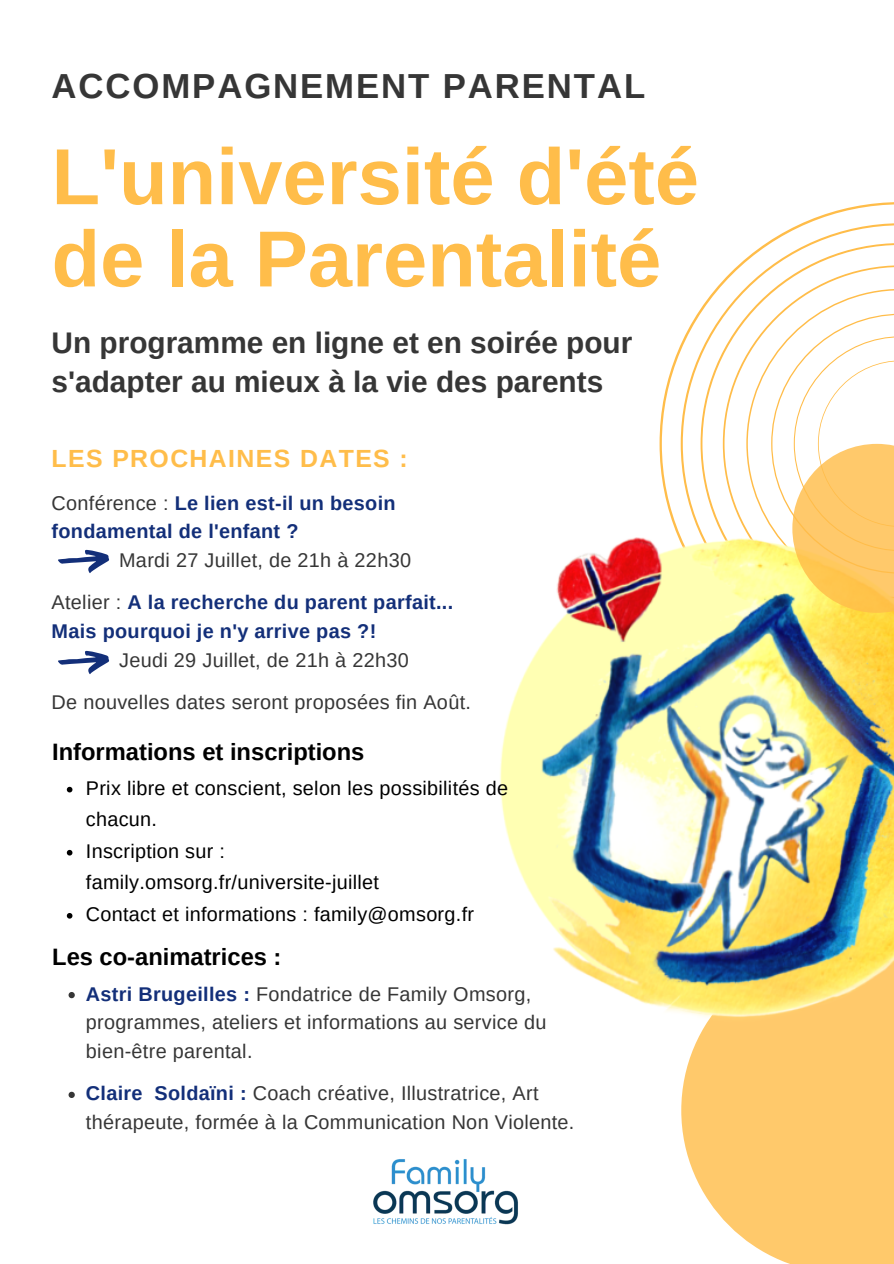
<style>
.page{position:relative;width:894px;height:1264px;background:#fff}
.page>*{position:absolute;margin:0;border:0;box-sizing:border-box;transform-origin:0 0}
.t1{font:700 79.5px "Arimo";color:#ffbd4a}
.t2{font:700 34.8px "Arimo";letter-spacing:.055em;color:#363636}
.t3{font:700 29.85px/39.2px "Arimo";color:#363636}
.t4{font:700 24.75px "Arimo";letter-spacing:.055em;color:#ffbd4a}
.t5{font:700 23.7px "Arimo";color:#000}
.t6{font:19.8px/28.8px "Arimo";letter-spacing:.015em;color:#363636}
.t7{font:19.8px/31.5px "Arimo";letter-spacing:.015em;color:#000}
.t8{font:700 19.8px/28.8px "Arimo";letter-spacing:.015em;color:#132f79}
.s1{font-weight:400;color:#363636}
.s2{font-weight:700;color:#132f79}
</style>
<div class="page">
<svg style="left:659px;top:202px;width:234px;height:313px"></svg>
<svg style="left:680px;top:223px;width:213px;height:292px"></svg>
<img style="left:373px;top:1159px;width:145px;height:66px">
<svg style="left:681px;top:1031px;width:212px;height:232px;background:#ffce7b"></svg>
<svg style="left:69px;top:992px;width:6px;height:6px"></svg>
<svg style="left:69px;top:1091px;width:6px;height:6px"></svg>
<img style="left:500px;top:515px;width:393px;height:516px">
<svg style="left:771px;top:314px;width:122px;height:299px"></svg>
<svg style="left:67px;top:786px;width:5px;height:6px"></svg>
<svg style="left:67px;top:849px;width:5px;height:6px"></svg>
<svg style="left:67px;top:913px;width:5px;height:5px"></svg>
<svg style="left:58px;top:549px;width:51px;height:24px"></svg>
<svg style="left:58px;top:650px;width:51px;height:24px"></svg>
<p class="t2" style="left:52px;top:67px;width:595px">ACCOMPAGNEMENT PARENTAL</p>
<p class="t1" style="left:52px;top:132px;width:648px">L'université d'été</p>
<p class="t1" style="left:52px;top:214px;width:611px">de la Parentalité</p>
<p class="t3" style="left:52px;top:323px;width:582px">Un programme en ligne et en soirée pour s'adapter au mieux à la vie des parents</p>
<p class="t4" style="left:52px;top:444px;width:357px">LES PROCHAINES DATES :</p>
<p class="t8" style="left:52px;top:488px;width:345px"><span class="s1">Conférence :</span> Le lien est-il un besoin fondamental de l'enfant ?</p>
<p class="t6" style="left:119px;top:546px;width:293px">Mardi 27 Juillet, de 21h à 22h30</p>
<p class="t8" style="left:52px;top:588px;width:403px"><span class="s1">Atelier :</span> A la recherche du parent parfait...</p>
<p class="t8" style="left:52px;top:617px;width:326px">Mais pourquoi je n'y arrive pas ?!</p>
<p class="t6" style="left:119px;top:645px;width:291px">Jeudi 29 Juillet, de 21h à 22h30</p>
<p class="t6" style="left:52px;top:688px;width:421px">De nouvelles dates seront proposées fin Août.</p>
<p class="t5" style="left:52px;top:738px;width:314px">Informations et inscriptions</p>
<p class="t7" style="left:86px;top:772px;width:423px">Prix libre et conscient, selon les possibilités de chacun.</p>
<p class="t7" style="left:86px;top:835px;width:141px">Inscription sur :</p>
<p class="t7" style="left:86px;top:866px;width:295px">family.omsorg.fr/universite-juillet</p>
<p class="t7" style="left:86px;top:898px;width:389px">Contact et informations : family@omsorg.fr</p>
<p class="t5" style="left:52px;top:943px;width:231px">Les co-animatrices :</p>
<p class="t6" style="left:86px;top:979px;width:462px"><span class="s2">Astri Brugeilles :</span> Fondatrice de Family Omsorg, programmes, ateliers et informations au service du bien-être parental.</p>
<p class="t6" style="left:86px;top:1079px;width:490px"><span class="s2">Claire Soldaïni :</span> Coach créative, Illustratrice, Art thérapeute, formée à la Communication Non Violente.</p>
</div>
